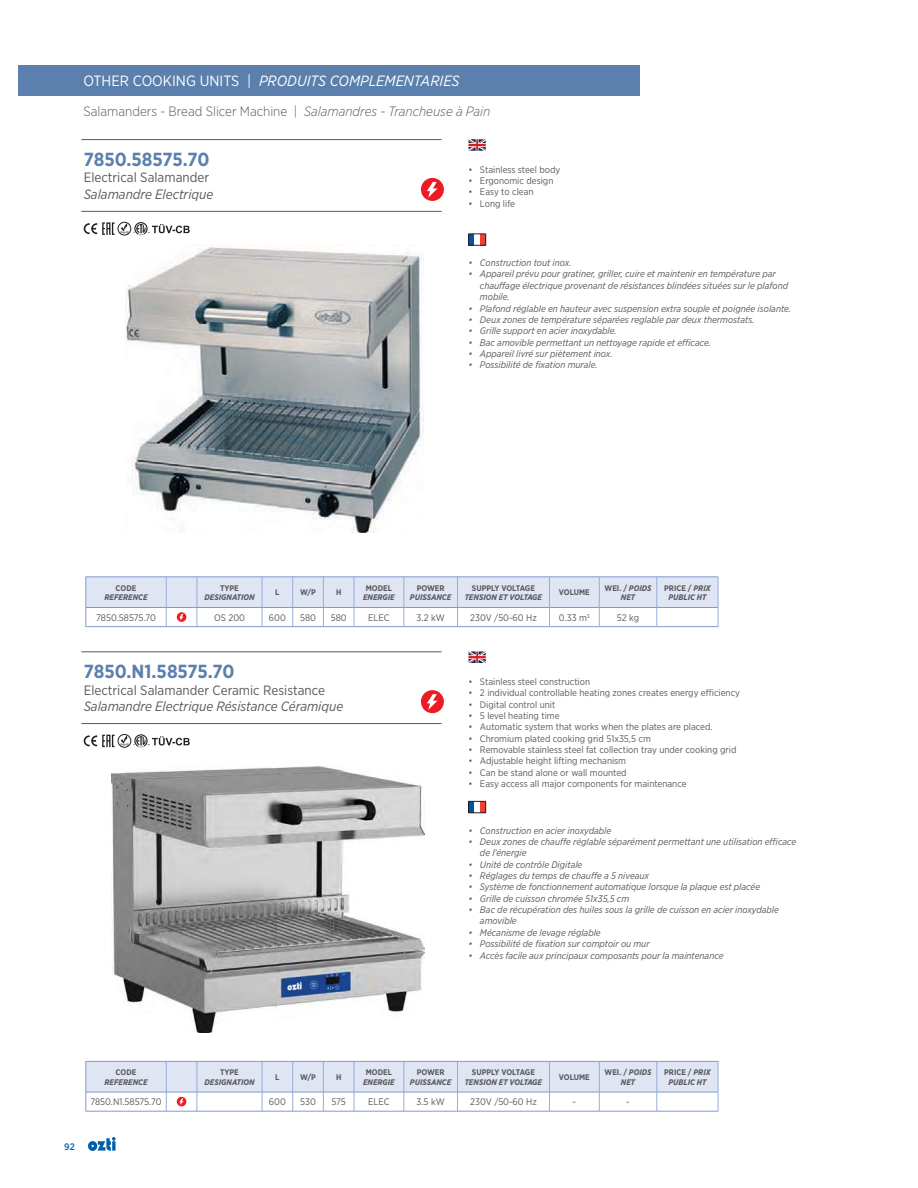
<style>
.page{position:relative;width:918px;height:1188px;background:#fff}
.page>*{position:absolute;margin:0;border:0;box-sizing:border-box;transform-origin:0 0}
.t1{font:700 18.9px "Gotham Narrow";color:#5b80ad}
.t2{font:italic 14.85px "Gotham Narrow";color:#fff}
.t3{font:italic 13.5px "Gotham Narrow";color:#58595b}
.t4{font:300 13.5px "Gotham Narrow";color:#58595b}
.t5{font:13.5px "Gotham Narrow";color:#58595b}
.t6{font:italic 9.45px/11.4px "Gotham Narrow";color:#58595b}
.t7{font:9.45px "Gotham Narrow";color:#58595b}
.t8{font:500 9.45px "Gotham Narrow";color:#0060af}
.t9{font:italic 700 8.1px/9.8px "Gotham Narrow";color:#58595b;text-align:center}
.t10{font:700 8.1px "Gotham Narrow";color:#58595b}
.s1{font-style:normal}
.s2{font-style:italic}
</style>
<div class="page">
<svg style="left:88px;top:1137px;width:28px;height:14px"></svg>
<div style="left:26px;top:65px;width:613px;height:31px;background:#5b80ad"></div>
<hr style="left:81px;top:139px;width:361px;height:1px;background:#58595b">
<hr style="left:81px;top:651px;width:361px;height:1px;background:#58595b">
<hr style="left:81px;top:211px;width:361px;height:1px;background:#58595b">
<hr style="left:81px;top:723px;width:361px;height:1px;background:#58595b">
<div style="left:421px;top:178px;width:23px;height:23px;background:#ed1c24;border-radius:50%"></div>
<svg style="left:427px;top:182px;width:10px;height:16px"></svg>
<div style="left:421px;top:690px;width:23px;height:23px;background:#ed1c24;border-radius:50%"></div>
<svg style="left:427px;top:694px;width:10px;height:16px"></svg>
<img style="left:126px;top:245px;width:297px;height:288px">
<div style="left:118px;top:222px;width:13px;height:13px;border:1px solid #231f20;border-radius:50%"></div>
<svg style="left:84px;top:222px;width:31px;height:13px"></svg>
<svg style="left:121px;top:222px;width:69px;height:13px"></svg>
<div style="left:118px;top:734px;width:13px;height:14px;border:1px solid #231f20;border-radius:50%"></div>
<svg style="left:84px;top:735px;width:31px;height:12px"></svg>
<svg style="left:121px;top:734px;width:69px;height:13px"></svg>
<svg style="left:468px;top:139px;width:18px;height:12px"></svg>
<svg style="left:468px;top:234px;width:18px;height:12px"></svg>
<svg style="left:468px;top:651px;width:18px;height:12px"></svg>
<svg style="left:468px;top:801px;width:18px;height:13px"></svg>
<hr style="left:86px;top:626px;width:463px;height:1px;background:#819bd0">
<hr style="left:549px;top:626px;width:50px;height:1px;background:#819bd0">
<hr style="left:599px;top:626px;width:58px;height:1px;background:#819bd0">
<hr style="left:657px;top:626px;width:61px;height:1px;background:#819bd0">
<svg style="left:86px;top:577px;width:633px;height:49px"></svg>
<hr style="left:86px;top:1111px;width:463px;height:1px;background:#819bd0">
<hr style="left:549px;top:1111px;width:50px;height:1px;background:#819bd0">
<hr style="left:599px;top:1111px;width:58px;height:1px;background:#819bd0">
<hr style="left:657px;top:1111px;width:61px;height:1px;background:#819bd0">
<svg style="left:86px;top:1061px;width:633px;height:50px"></svg>
<img style="left:111px;top:766px;width:314px;height:266px">
<h2 class="t2" style="left:83px;top:76px;width:378px"><span class="s1">OTHER COOKING UNITS |</span> PRODUITS COMPLEMENTARIES</h2>
<h3 class="t4" style="left:83px;top:106px;width:409px">Salamanders - Bread Slicer Machine | <span class="s2">Salamandres - Trancheuse à Pain</span></h3>
<h1 class="t1" style="left:84px;top:149px;width:127px">7850.58575.70</h1>
<h3 class="t5" style="left:84px;top:173px;width:127px">Electrical Salamander</h3>
<h3 class="t3" style="left:84px;top:189px;width:131px">Salamandre Electrique</h3>
<p class="t7" style="left:468px;top:166px;width:93px">• Stainless steel body</p>
<p class="t7" style="left:468px;top:177px;width:86px">• Ergonomic design</p>
<p class="t7" style="left:468px;top:189px;width:67px">• Easy to clean</p>
<p class="t7" style="left:468px;top:200px;width:48px">• Long life</p>
<p class="t6" style="left:468px;top:258px;width:105px">• Construction tout inox.</p>
<p class="t6" style="left:480px;top:269px;width:310px;text-indent:-11px">• Appareil prévu pour gratiner, griller, cuire et maintenir en température par chauffage électrique provenant de résistances blindées situées sur le plafond mobile.</p>
<p class="t6" style="left:468px;top:303px;width:324px">• Plafond réglable en hauteur avec suspension extra souple et poignée isolante.</p>
<p class="t6" style="left:468px;top:314px;width:288px">• Deux zones de température séparées reglable par deux thermostats.</p>
<p class="t6" style="left:468px;top:326px;width:150px">• Grille support en acier inoxydable.</p>
<p class="t6" style="left:468px;top:337px;width:244px">• Bac amovible permettant un nettoyage rapide et efficace.</p>
<p class="t6" style="left:468px;top:348px;width:146px">• Appareil livré sur piètement inox.</p>
<p class="t6" style="left:468px;top:360px;width:131px">• Possibilité de fixation murale.</p>
<p class="t10" style="left:116px;top:583px;width:22px">CODE</p>
<p class="t9" style="left:104px;top:593px;width:45px">REFERENCE</p>
<p class="t10" style="left:220px;top:583px;width:20px">TYPE</p>
<p class="t9" style="left:204px;top:593px;width:52px">DESIGNATION</p>
<p class="t10" style="left:275px;top:588px;width:6px">L</p>
<p class="t10" style="left:300px;top:588px;width:17px">W/P</p>
<p class="t10" style="left:336px;top:588px;width:7px">H</p>
<p class="t10" style="left:366px;top:583px;width:28px">MODEL</p>
<p class="t9" style="left:363px;top:593px;width:33px">ENERGIE</p>
<p class="t10" style="left:417px;top:583px;width:29px">POWER</p>
<p class="t9" style="left:410px;top:593px;width:43px">PUISSANCE</p>
<p class="t10" style="left:472px;top:583px;width:65px">SUPPLY VOLTAGE</p>
<p class="t9" style="left:465px;top:593px;width:79px">TENSION ET VOLTAGE</p>
<p class="t10" style="left:559px;top:588px;width:32px">VOLUME</p>
<p class="t9" style="left:605px;top:584px;width:49px"><span class="s1">WEI. /</span> POIDS<br>NET</p>
<p class="t9" style="left:664px;top:584px;width:48px"><span class="s1">PRICE /</span> PRIX<br>PUBLIC HT</p>
<p class="t7" style="left:96px;top:614px;width:61px">7850.58575.70</p>
<p class="t7" style="left:214px;top:614px;width:32px">OS 200</p>
<p class="t7" style="left:269px;top:614px;width:18px">600</p>
<p class="t7" style="left:300px;top:614px;width:17px">580</p>
<p class="t7" style="left:331px;top:614px;width:17px">580</p>
<p class="t7" style="left:368px;top:614px;width:23px">ELEC</p>
<p class="t7" style="left:417px;top:614px;width:30px">3.2 kW</p>
<p class="t7" style="left:470px;top:614px;width:68px">230V /50-60 Hz</p>
<p class="t7" style="left:559px;top:614px;width:32px">0.33 m<sup>3</sup></p>
<p class="t7" style="left:617px;top:614px;width:24px">52 kg</p>
<h1 class="t1" style="left:84px;top:661px;width:152px">7850.N1.58575.70</h1>
<h3 class="t5" style="left:84px;top:685px;width:243px">Electrical Salamander Ceramic Resistance</h3>
<h3 class="t3" style="left:84px;top:701px;width:261px">Salamandre Electrique Résistance Céramique</h3>
<p class="t7" style="left:468px;top:678px;width:123px">• Stainless steel construction</p>
<p class="t7" style="left:468px;top:689px;width:273px">• 2 individual controllable heating zones creates energy efficiency</p>
<p class="t7" style="left:468px;top:701px;width:88px">• Digital control unit</p>
<p class="t7" style="left:468px;top:712px;width:93px">• 5 level heating time</p>
<p class="t7" style="left:468px;top:724px;width:246px">• Automatic system that works when the plates are placed.</p>
<p class="t7" style="left:468px;top:735px;width:184px">• Chromium plated cooking grid 51x35,5 cm</p>
<p class="t7" style="left:468px;top:746px;width:270px">• Removable stainless steel fat collection tray under cooking grid</p>
<p class="t7" style="left:468px;top:758px;width:159px">• Adjustable height lifting mechanism</p>
<p class="t7" style="left:468px;top:769px;width:160px">• Can be stand alone or wall mounted</p>
<p class="t7" style="left:468px;top:780px;width:220px">• Easy access all major components for maintenance</p>
<p class="t6" style="left:468px;top:825px;width:144px">• Construction en acier inoxydable</p>
<p class="t6" style="left:480px;top:836px;width:318px;text-indent:-11px">• Deux zones de chauffe réglable séparément permettant une utilisation efficace de l’énergie</p>
<p class="t6" style="left:468px;top:859px;width:115px">• Unité de contrôle Digitale</p>
<p class="t6" style="left:468px;top:870px;width:182px">• Réglages du temps de chauffe a 5 niveaux</p>
<p class="t6" style="left:468px;top:882px;width:293px">• Système de fonctionnement automatique lorsque la plaque est placée</p>
<p class="t6" style="left:468px;top:893px;width:162px">• Grille de cuisson chromée 51x35,5 cm</p>
<p class="t6" style="left:480px;top:905px;width:301px;text-indent:-11px">• Bac de récupération des huiles sous la grille de cuisson en acier inoxydable amovible</p>
<p class="t6" style="left:468px;top:927px;width:134px">• Mécanisme de levage réglable</p>
<p class="t6" style="left:468px;top:939px;width:183px">• Possibilité de fixation sur comptoir ou mur</p>
<p class="t6" style="left:468px;top:950px;width:257px">• Accès facile aux principaux composants pour la maintenance</p>
<p class="t8" style="left:64px;top:1141px;width:12px">92</p>
<p class="t10" style="left:116px;top:1068px;width:22px">CODE</p>
<p class="t9" style="left:104px;top:1078px;width:45px">REFERENCE</p>
<p class="t10" style="left:220px;top:1068px;width:20px">TYPE</p>
<p class="t9" style="left:204px;top:1078px;width:52px">DESIGNATION</p>
<p class="t10" style="left:275px;top:1072px;width:6px">L</p>
<p class="t10" style="left:300px;top:1072px;width:17px">W/P</p>
<p class="t10" style="left:336px;top:1072px;width:7px">H</p>
<p class="t10" style="left:366px;top:1068px;width:28px">MODEL</p>
<p class="t9" style="left:363px;top:1078px;width:33px">ENERGIE</p>
<p class="t10" style="left:417px;top:1068px;width:29px">POWER</p>
<p class="t9" style="left:410px;top:1078px;width:43px">PUISSANCE</p>
<p class="t10" style="left:472px;top:1068px;width:65px">SUPPLY VOLTAGE</p>
<p class="t9" style="left:465px;top:1078px;width:79px">TENSION ET VOLTAGE</p>
<p class="t10" style="left:559px;top:1072px;width:32px">VOLUME</p>
<p class="t9" style="left:605px;top:1068px;width:49px"><span class="s1">WEI. /</span> POIDS<br>NET</p>
<p class="t9" style="left:664px;top:1068px;width:48px"><span class="s1">PRICE /</span> PRIX<br>PUBLIC HT</p>
<p class="t7" style="left:90px;top:1099px;width:73px">7850.N1.58575.70</p>
<p class="t7" style="left:269px;top:1099px;width:18px">600</p>
<p class="t7" style="left:300px;top:1099px;width:17px">530</p>
<p class="t7" style="left:332px;top:1099px;width:16px">575</p>
<p class="t7" style="left:368px;top:1099px;width:23px">ELEC</p>
<p class="t7" style="left:417px;top:1099px;width:30px">3.5 kW</p>
<p class="t7" style="left:470px;top:1099px;width:68px">230V /50-60 Hz</p>
<p class="t7" style="left:573px;top:1099px;width:5px">-</p>
<p class="t7" style="left:626px;top:1099px;width:5px">-</p>
</div>
